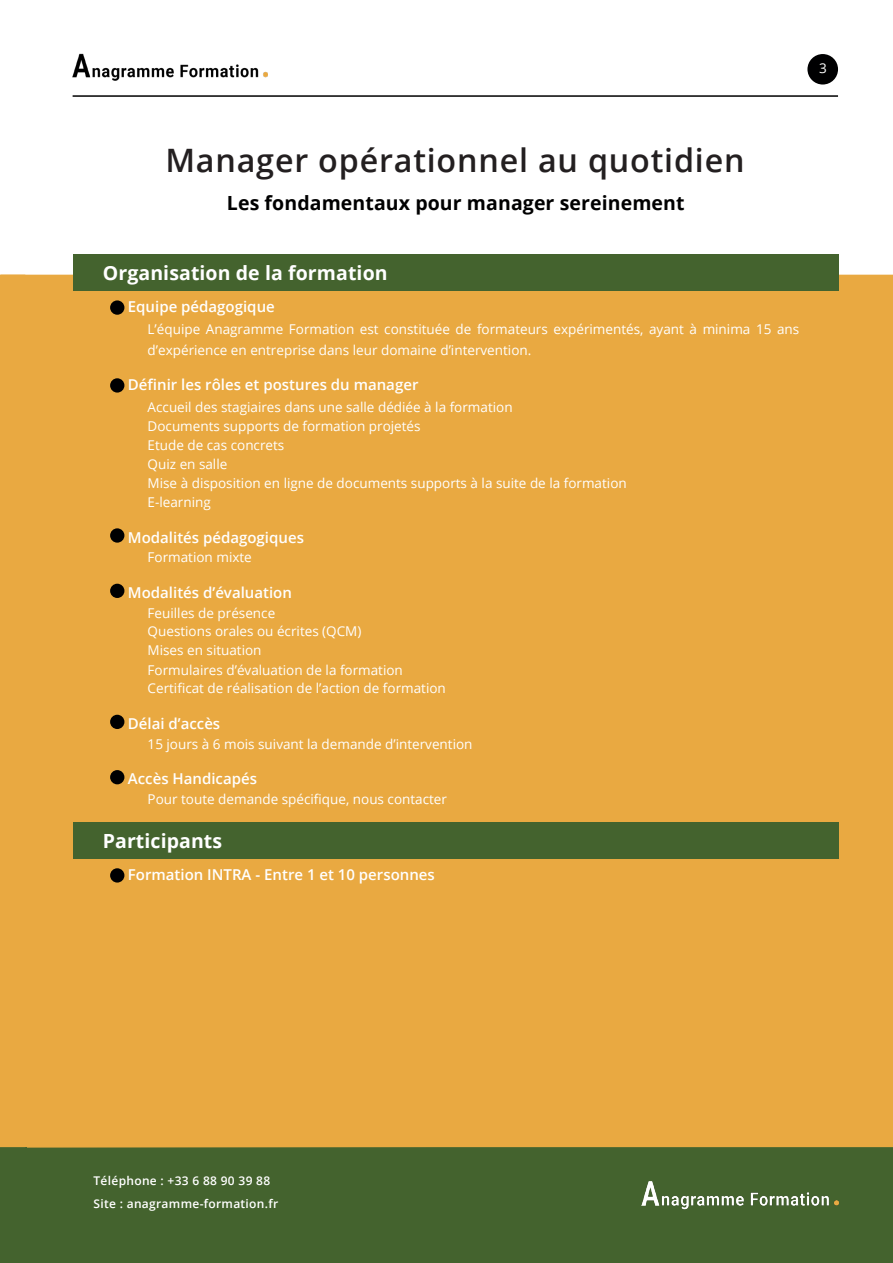
<style>
.page{position:relative;width:893px;height:1263px;background:#fff}
.page>*{position:absolute;margin:0;border:0;box-sizing:border-box;transform-origin:0 0}
.Heading_1___36pt{font:600 32.25px "Open Sans";letter-spacing:.025em;color:#231f20}
.Heading_4___12pt{font:700 19.5px "Open Sans";letter-spacing:.005em;color:#fff}
.Heading_4___12pt-2{font:700 19.5px "Open Sans";letter-spacing:.005em;color:#000001}
.Body___9pt_Left_Just{font:600 15px "Open Sans";color:#fff}
.Body___9pt_Left_Just-2{font:13.5px/21px "Open Sans";color:#fff}
.Body___9pt_Align_Cen{font:13.5px "Open Sans";color:#fff}
.Body___7pt{font:600 12px "Open Sans";letter-spacing:.025em;color:#fff}
</style>
<div class="page">
<img style="left:73px;top:53px;width:195px;height:28px">
<div style="left:0;top:1148px;width:893px;height:115px;background:#44632e"></div>
<hr style="left:73px;top:95px;width:765px;height:2px;background:#000001">
<div style="left:807px;top:54px;width:31px;height:31px;background:#000001;border-radius:50%"></div>
<img style="left:641px;top:1181px;width:197px;height:29px">
<div style="left:25px;top:275px;width:868px;height:873px;background:#e9a941"></div>
<div style="left:110px;top:378px;width:14px;height:15px;background:#000001;border-radius:50%"></div>
<div style="left:110px;top:584px;width:14px;height:14px;background:#000001;border-radius:50%"></div>
<div style="left:110px;top:528px;width:14px;height:15px;background:#000001;border-radius:50%"></div>
<div style="left:110px;top:715px;width:14px;height:14px;background:#000001;border-radius:50%"></div>
<div style="left:110px;top:770px;width:14px;height:14px;background:#000001;border-radius:50%"></div>
<div style="left:110px;top:868px;width:14px;height:14px;background:#000001;border-radius:50%"></div>
<div style="left:110px;top:300px;width:14px;height:15px;background:#000001;border-radius:50%"></div>
<div style="left:73px;top:254px;width:765px;height:37px;background:#44632e"></div>
<div style="left:73px;top:822px;width:765px;height:36px;background:#44632e"></div>
<div style="left:0;top:275px;width:25px;height:873px;background:#e9a941"></div>
<p class="Body___9pt_Align_Cen" style="left:819px;top:59px;width:9px">3</p>
<p class="Heading_1___36pt" style="left:165px;top:138px;width:581px">Manager opérationnel au quotidien</p>
<p class="Heading_4___12pt-2" style="left:227px;top:189px;width:459px">Les fondamentaux pour manager sereinement</p>
<p class="Heading_4___12pt" style="left:103px;top:259px;width:286px">Organisation de la formation</p>
<p class="Body___9pt_Left_Just" style="left:128px;top:297px;width:148px">Equipe pédagogique</p>
<p class="Body___9pt_Left_Just-2" style="left:148px;top:318px;width:653px">L’équipe Anagramme Formation est constituée de formateurs expérimentés, ayant à minima 15 ans d’expérience en entreprise dans leur domaine d’intervention.</p>
<p class="Body___9pt_Left_Just" style="left:128px;top:375px;width:292px">Définir les rôles et postures du manager</p>
<p class="Body___9pt_Left_Just-2" style="left:148px;top:396px;width:366px">Accueil des stagiaires dans une salle dédiée à la formation</p>
<p class="Body___9pt_Left_Just-2" style="left:148px;top:415px;width:274px">Documents supports de formation projetés</p>
<p class="Body___9pt_Left_Just-2" style="left:148px;top:434px;width:138px">Etude de cas concrets</p>
<p class="Body___9pt_Left_Just-2" style="left:148px;top:454px;width:81px">Quiz en salle</p>
<p class="Body___9pt_Left_Just-2" style="left:148px;top:472px;width:481px">Mise à disposition en ligne de documents supports à la suite de la formation</p>
<p class="Body___9pt_Left_Just-2" style="left:148px;top:491px;width:65px">E-learning</p>
<p class="Body___9pt_Left_Just" style="left:128px;top:527px;width:178px">Modalités pédagogiques</p>
<p class="Body___9pt_Left_Just-2" style="left:148px;top:546px;width:106px">Formation mixte</p>
<p class="Body___9pt_Left_Just" style="left:128px;top:582px;width:165px">Modalités d’évaluation</p>
<p class="Body___9pt_Left_Just-2" style="left:148px;top:602px;width:129px">Feuilles de présence</p>
<p class="Body___9pt_Left_Just-2" style="left:148px;top:620px;width:215px">Questions orales ou écrites (QCM)</p>
<p class="Body___9pt_Left_Just-2" style="left:148px;top:639px;width:115px">Mises en situation</p>
<p class="Body___9pt_Left_Just-2" style="left:148px;top:659px;width:257px">Formulaires d’évaluation de la formation</p>
<p class="Body___9pt_Left_Just-2" style="left:148px;top:677px;width:300px">Certificat de réalisation de l’action de formation</p>
<p class="Body___9pt_Left_Just" style="left:128px;top:713px;width:94px">Délai d’accès</p>
<p class="Body___9pt_Left_Just-2" style="left:148px;top:733px;width:326px">15 jours à 6 mois suivant la demande d’intervention</p>
<p class="Body___9pt_Left_Just" style="left:128px;top:769px;width:131px">Accès Handicapés</p>
<p class="Body___9pt_Left_Just-2" style="left:148px;top:788px;width:301px">Pour toute demande spécifique, nous contacter</p>
<p class="Heading_4___12pt" style="left:103px;top:827px;width:121px">Participants</p>
<p class="Body___9pt_Left_Just" style="left:128px;top:864px;width:308px">Formation INTRA - Entre 1 et 10 personnes</p>
<p class="Body___7pt" style="left:94px;top:1172px;width:178px">Téléphone : +33 6 88 90 39 88</p>
<p class="Body___7pt" style="left:94px;top:1195px;width:186px">Site : anagramme-formation.fr</p>
</div>
